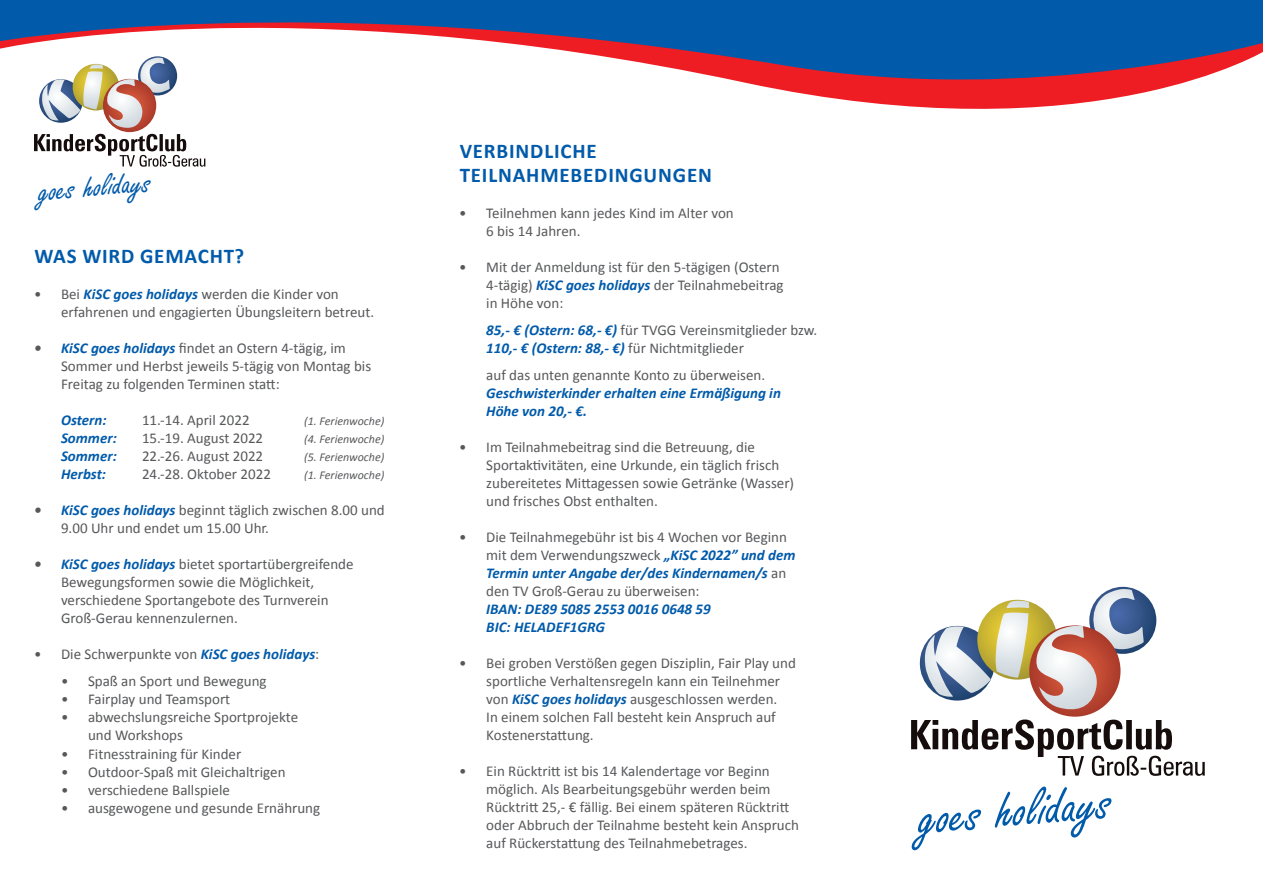
<style>
.page{position:relative;width:1263px;height:893px;background:#fff}
.page>*{position:absolute;margin:0;border:0;box-sizing:border-box;transform-origin:0 0}
.t1{font:58.05px "Freestyle Script";color:#015aaa}
.t2{font:33.9px "Freestyle Script";color:#015aaa}
.t3{font:700 21px/24px "Calibri";letter-spacing:.04em;color:#015aaa}
.t4{font:15px/18px "Calibri";color:#57585a}
.t5{font:italic 700 15px/18px "Calibri";color:#015aaa}
.t6{font:italic 12px "Calibri";color:#57585a}
.s1{font-weight:700;font-style:italic;color:#015aaa}
.s2{font-weight:700;font-style:italic}
</style>
<div class="page">
<svg style="left:0;top:0;width:1263px;height:107px"></svg>
<svg style="left:138px;top:56px;width:39px;height:39px"></svg>
<svg style="left:34px;top:58px;width:171px;height:109px"></svg>
<svg style="left:911px;top:719px;width:294px;height:57px"></svg>
<svg style="left:920px;top:626px;width:74px;height:75px"></svg>
<svg style="left:977px;top:600px;width:80px;height:80px"></svg>
<div style="left:1089px;top:587px;width:67px;height:67px;background:#274a79;border-radius:33px"></div>
<svg style="left:923px;top:601px;width:106px;height:96px"></svg>
<svg style="left:1029px;top:625px;width:91px;height:92px"></svg>
<svg style="left:1035px;top:589px;width:109px;height:124px"></svg>
<h2 class="t2" style="left:37px;top:173px;width:114px;rotate:-5deg">goes holidays</h2>
<h3 class="t3" style="left:34px;top:244px;width:211px">WAS WIRD GEMACHT?</h3>
<p class="t4" style="left:61px;top:285px;width:315px;text-indent:-27px">• Bei <span class="s1">KiSC goes holidays</span> werden die Kinder von erfahrenen und engagierten Übungsleitern betreut.</p>
<p class="t4" style="left:61px;top:339px;width:312px;text-indent:-27px"><span class="s2">•</span> <span class="s1">KiSC goes holidays</span> findet an Ostern 4-tägig, im<br>Sommer und Herbst jeweils 5-tägig von Montag bis<br>Freitag zu folgenden Terminen statt:</p>
<p class="t5" style="left:61px;top:411px;width:47px">Ostern:</p>
<p class="t4" style="left:142px;top:411px;width:109px">11.-14. April 2022</p>
<p class="t6" style="left:304px;top:413px;width:82px">(1. Ferienwoche)</p>
<p class="t5" style="left:61px;top:429px;width:57px">Sommer:</p>
<p class="t4" style="left:142px;top:429px;width:123px">15.-19. August 2022</p>
<p class="t6" style="left:304px;top:431px;width:82px">(4. Ferienwoche)</p>
<p class="t5" style="left:61px;top:447px;width:57px">Sommer:</p>
<p class="t4" style="left:142px;top:447px;width:123px">22.-26. August 2022</p>
<p class="t6" style="left:304px;top:449px;width:82px">(5. Ferienwoche)</p>
<p class="t5" style="left:61px;top:465px;width:47px">Herbst:</p>
<p class="t4" style="left:142px;top:465px;width:130px">24.-28. Oktober 2022</p>
<p class="t6" style="left:304px;top:467px;width:82px">(1. Ferienwoche)</p>
<p class="t4" style="left:61px;top:501px;width:325px;text-indent:-27px"><span class="s2">•</span> <span class="s1">KiSC goes holidays</span> beginnt täglich zwischen 8.00 und<br>9.00 Uhr und endet um 15.00 Uhr.</p>
<p class="t4" style="left:61px;top:555px;width:294px;text-indent:-27px"><span class="s2">•</span> <span class="s1">KiSC goes holidays</span> bietet sportartübergreifende Bewegungsformen sowie die Möglichkeit, verschiedene Sportangebote des Turnverein Groß-Gerau kennenzulernen.</p>
<p class="t4" style="left:34px;top:645px;width:287px">• Die Schwerpunkte von <span class="s1">KiSC goes holidays</span>:</p>
<p class="t4" style="left:61px;top:672px;width:207px">• Spaß an Sport und Bewegung</p>
<p class="t4" style="left:61px;top:690px;width:171px">• Fairplay und Teamsport</p>
<p class="t4" style="left:88px;top:708px;width:212px;text-indent:-27px">• abwechslungsreiche Sportprojekte und Workshops</p>
<p class="t4" style="left:61px;top:744px;width:182px">• Fitnesstraining für Kinder</p>
<p class="t4" style="left:61px;top:762px;width:226px">• Outdoor-Spaß mit Gleichaltrigen</p>
<p class="t4" style="left:61px;top:780px;width:170px">• verschiedene Ballspiele</p>
<p class="t4" style="left:61px;top:798px;width:261px">• ausgewogene und gesunde Ernährung</p>
<h3 class="t3" style="left:460px;top:138px;width:254px">VERBINDLICHE<br>TEILNAHMEBEDINGUNGEN</h3>
<p class="t4" style="left:486px;top:204px;width:249px;text-indent:-27px">• Teilnehmen kann jedes Kind im Alter von<br>6 bis 14 Jahren.</p>
<p class="t4" style="left:486px;top:258px;width:299px;text-indent:-27px">• Mit der Anmeldung ist für den 5-tägigen (Ostern<br>4-tägig) <span class="s1">KiSC goes holidays</span> der Teilnahmebeitrag in Höhe von:</p>
<p class="t4" style="left:486px;top:321px;width:333px"><span class="s1">85,- € (Ostern: 68,- €)</span> für TVGG Vereinsmitglieder bzw.<br><span class="s1">110,- € (Ostern: 88,- €)</span> für Nichtmitglieder</p>
<p class="t4" style="left:486px;top:366px;width:280px">auf das unten genannte Konto zu überweisen.</p>
<p class="t5" style="left:486px;top:384px;width:296px">Geschwisterkinder erhalten eine Ermäßigung in<br>Höhe von 20,- €.</p>
<p class="t4" style="left:486px;top:438px;width:309px;text-indent:-27px">• Im Teilnahmebeitrag sind die Betreuung, die Sportaktivitäten, eine Urkunde, ein täglich frisch zubereitetes Mittagessen sowie Getränke (Wasser) und frisches Obst enthalten.</p>
<p class="t4" style="left:486px;top:528px;width:311px;text-indent:-27px">• Die Teilnahmegebühr ist bis 4 Wochen vor Beginn mit dem Verwendungszweck <span class="s1">„KiSC 2022” und dem Termin unter Angabe der/des Kindernamen/s</span> an den TV Groß-Gerau zu überweisen:</p>
<p class="t5" style="left:486px;top:600px;width:226px">IBAN: DE89 5085 2553 0016 0648 59<br>BIC: HELADEF1GRG</p>
<p class="t4" style="left:486px;top:654px;width:311px;text-indent:-27px">• Bei groben Verstößen gegen Disziplin, Fair Play und sportliche Verhaltensregeln kann ein Teilnehmer von <span class="s1">KiSC goes holidays</span> ausgeschlossen werden.<br>In einem solchen Fall besteht kein Anspruch auf Kostenerstattung.</p>
<p class="t4" style="left:486px;top:762px;width:314px;text-indent:-27px">• Ein Rücktritt ist bis 14 Kalendertage vor Beginn möglich. Als Bearbeitungsgebühr werden beim Rücktritt 25,- € fällig. Bei einem späteren Rücktritt oder Abbruch der Teilnahme besteht kein Anspruch auf Rückerstattung des Teilnahmebetrages.</p>
<h1 class="t1" style="left:916px;top:786px;width:194px;rotate:-5deg">goes holidays</h1>
</div>
